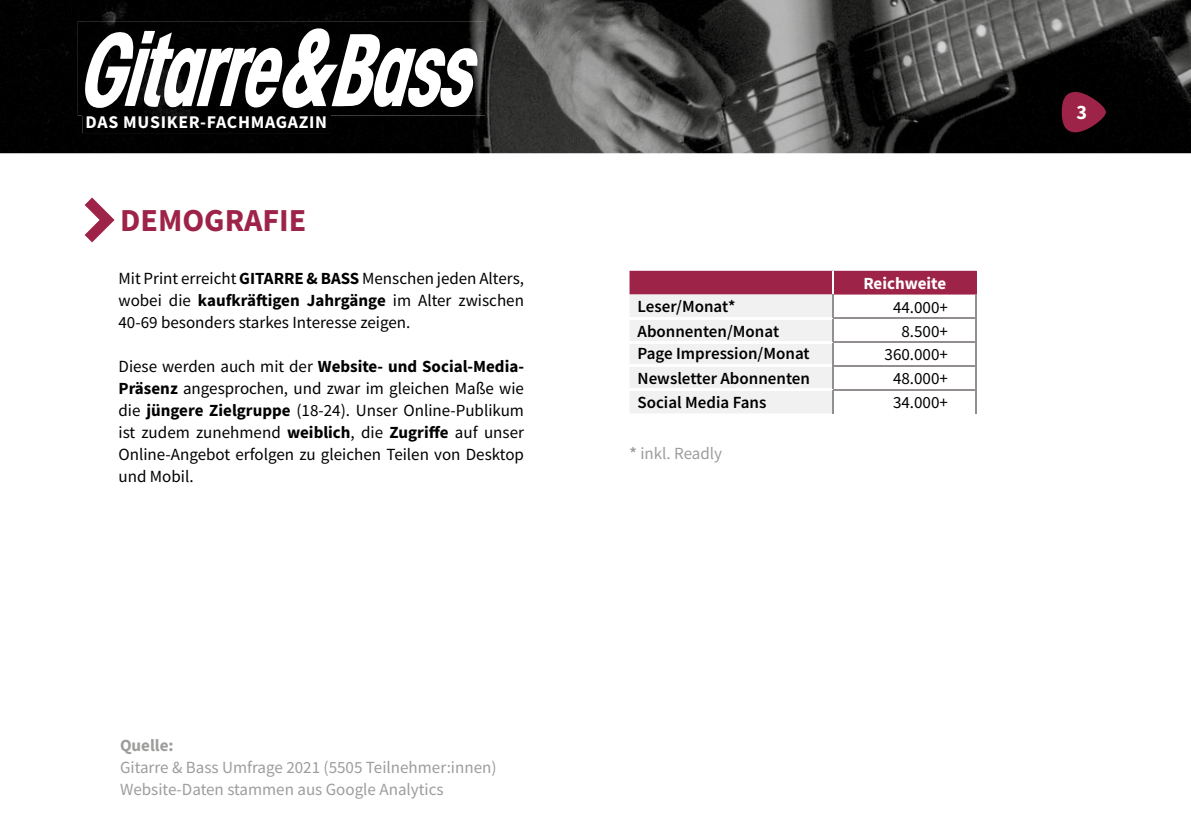
<style>
.page{position:relative;width:1191px;height:840px;background:#fff}
.page>*{position:absolute;margin:0;border:0;box-sizing:border-box;transform-origin:0 0}
.t1{font:700 32px "Source Sans Pro";color:#9d2448}
.t2{font:700 20px "Source Sans Pro";color:#fff}
.t3{font:700 17.8px "Source Sans Pro";letter-spacing:.04em;color:#fff}
.t4{font:17px/22px "Source Sans Pro";color:#000;text-align:justify}
.t5{font:17px/22px "Source Sans Pro";color:#9d9d9c}
.t6{font:600 17px "Source Sans Pro";color:#000}
.t7{font:700 17px "Source Sans Pro";color:#fff}
.t8{font:700 17px "Source Sans Pro";color:#9d9d9c}
.s1{font-weight:700}
.s2{font-weight:600}
</style>
<div class="page">
<img style="left:0;top:0;width:1191px;height:153px">
<div style="left:82px;top:115px;width:248px;height:18px;background:#000"></div>
<img style="left:87px;top:116px;width:239px;height:12px">
<img style="left:78px;top:21px;width:407px;height:94px">
<svg style="left:83px;top:27px;width:395px;height:83px"></svg>
<svg style="left:1061px;top:92px;width:45px;height:40px"></svg>
<svg style="left:85px;top:197px;width:30px;height:45px"></svg>
<svg style="left:629px;top:270px;width:347px;height:143px"></svg>
<p class="t3" style="left:85px;top:113px;width:243px">DAS MUSIKER-FACHMAGAZIN</p>
<h1 class="t1" style="left:120px;top:204px;width:188px">DEMOGRAFIE</h1>
<p class="t4" style="left:118px;top:267px;width:407px">Mit Print erreicht <span class="s1">GITARRE &amp; BASS</span> Menschen jeden Alters, wobei die <span class="s1">kaufkräftigen Jahrgänge</span> im Alter zwischen 40-69 besonders starkes Interesse zeigen.</p>
<p class="t4" style="left:118px;top:355px;width:407px">Diese werden auch mit der <span class="s1">Website- und Social-Media-Präsenz</span> angesprochen, und zwar im gleichen Maße wie die <span class="s1">jüngere Zielgruppe</span> (18-24). Unser Online-Publikum ist zudem zunehmend <span class="s1">weiblich</span>, die <span class="s1">Zugriffe</span> auf unser Online-Angebot erfolgen zu gleichen Teilen von Desktop und Mobil.</p>
<p class="t8" style="left:120px;top:736px;width:55px">Quelle:</p>
<p class="t5" style="left:120px;top:756px;width:378px">Gitarre &amp; Bass Umfrage 2021 (5505 Teilnehmer:innen)<br>Website-Daten stammen aus Google Analytics</p>
<p class="t7" style="left:863px;top:272px;width:84px">Reichweite</p>
<p class="t6" style="left:637px;top:297px;width:100px">Leser/Monat*</p>
<p class="t4" style="left:893px;top:296px;width:56px">44.000+</p>
<p class="t6" style="left:637px;top:322px;width:143px">Abonnenten/Monat</p>
<p class="t4" style="left:901px;top:320px;width:48px">8.500+</p>
<p class="t6" style="left:637px;top:345px;width:174px">Page Impression/Monat</p>
<p class="t4" style="left:884px;top:344px;width:65px">360.000+</p>
<p class="t6" style="left:637px;top:370px;width:174px">Newsletter Abonnenten</p>
<p class="t4" style="left:893px;top:368px;width:56px">48.000+</p>
<p class="t6" style="left:637px;top:393px;width:130px">Social Media Fans</p>
<p class="t4" style="left:893px;top:391px;width:56px">34.000+</p>
<p class="t5" style="left:629px;top:442px;width:94px"><span class="s2">*</span> inkl. Readly</p>
<p class="t2" style="left:1076px;top:98px;width:12px">3</p>
</div>
